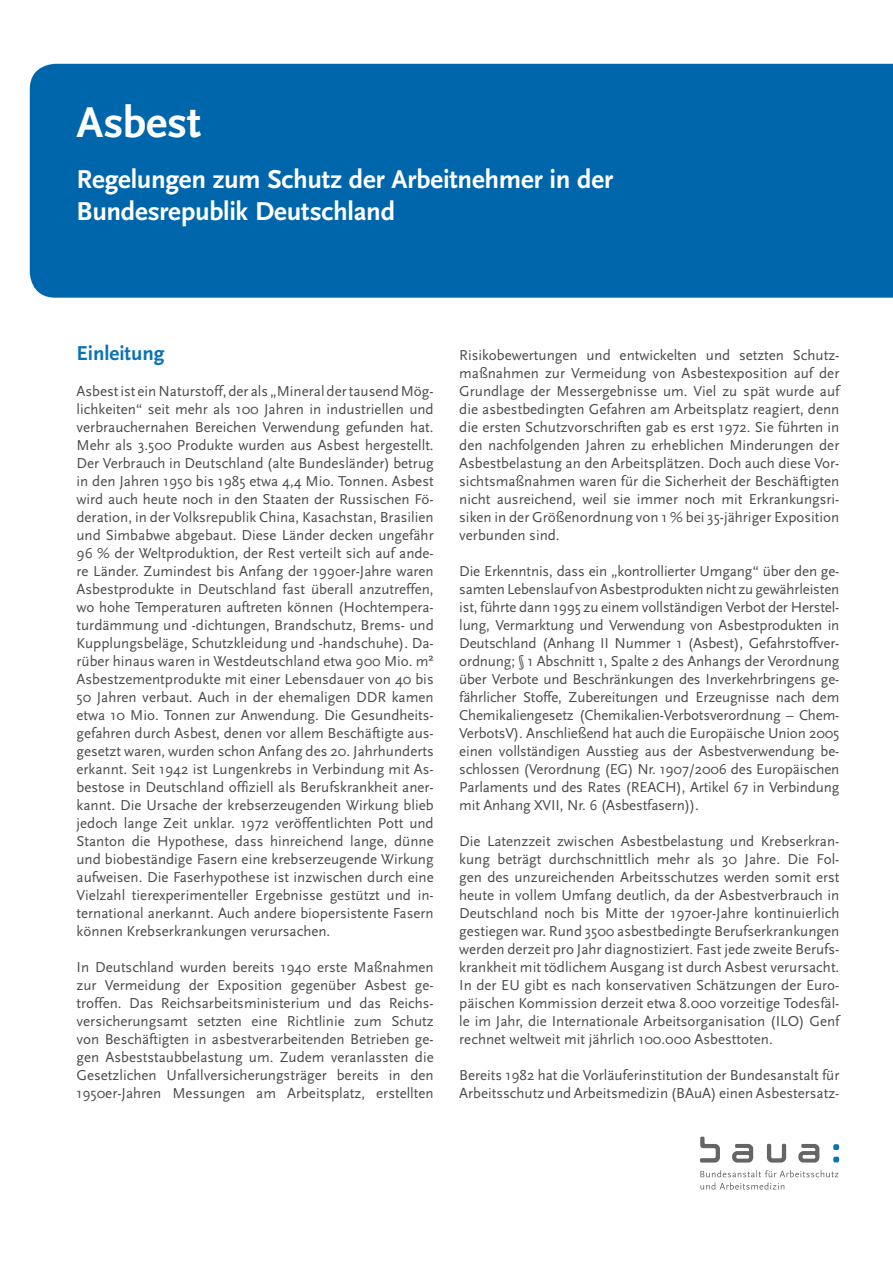
<style>
.page{position:relative;width:893px;height:1263px;background:#fff}
.page>*{position:absolute;margin:0;border:0;box-sizing:border-box;transform-origin:0 0}
.Autoren12pweiß{font:700 45px "Scala Sans Pro";color:#fff}
.Autoren12pweiß-2{font:700 27px "Scala Sans Pro";letter-spacing:-.01em;color:#fff}
.Überschr14sansblau{font:700 21px "Scala Sans Pro";color:#0b72b5}
.Fließt10p{font:15px/18px "Scala Sans Pro";color:#4b4b4b;text-align:justify}
</style>
<div class="page">
<div style="left:30px;top:64px;width:863px;height:234px;background:#0066ac"></div>
<svg style="left:833px;top:1156px;width:6px;height:6px"></svg>
<svg style="left:833px;top:1144px;width:6px;height:6px"></svg>
<svg style="left:700px;top:1170px;width:138px;height:19px"></svg>
<svg style="left:700px;top:1136px;width:20px;height:26px"></svg>
<svg style="left:767px;top:1143px;width:19px;height:19px"></svg>
<svg style="left:732px;top:1144px;width:21px;height:18px"></svg>
<svg style="left:798px;top:1144px;width:21px;height:18px"></svg>
<p class="Autoren12pweiß" style="left:77px;top:96px;width:126px">Asbest</p>
<p class="Autoren12pweiß-2" style="left:77px;top:163px;width:538px">Regelungen zum Schutz der Arbeitnehmer in der</p>
<p class="Autoren12pweiß-2" style="left:77px;top:195px;width:320px">Bundesrepublik Deutschland</p>
<p class="Überschr14sansblau" style="left:77px;top:341px;width:90px">Einleitung</p>
<p class="Fließt10p" style="left:77px;top:382px;width:359px">Asbest ist ein Naturstoff, der als „Mineral der tausend Mög&shy;lichkeiten“ seit mehr als 100 Jahren in industriellen und verbrauchernahen Bereichen Verwendung gefunden hat.<br>Mehr als 3.500 Produkte wurden aus Asbest hergestellt.<br>Der Verbrauch in Deutschland (alte Bundesländer) betrug in den Jahren 1950 bis 1985 etwa 4,4 Mio. Tonnen. Asbest wird auch heute noch in den Staaten der Russischen Fö&shy;deration, in der Volksrepublik China, Kasachstan, Brasilien und Simbabwe abgebaut. Diese Länder decken ungefähr 96 % der Weltproduktion, der Rest verteilt sich auf ande&shy;re Länder. Zumindest bis Anfang der 1990er-Jahre waren Asbestprodukte in Deutschland fast überall anzutreffen, wo hohe Temperaturen auftreten können (Hochtempera&shy;turdämmung und -dichtungen, Brandschutz, Brems- und Kupplungsbeläge, Schutzkleidung und -handschuhe). Da&shy;rüber hinaus waren in Westdeutschland etwa 900 Mio. m²<br>Asbestzementprodukte mit einer Lebensdauer von 40 bis 50 Jahren verbaut. Auch in der ehemaligen DDR kamen etwa 10 Mio. Tonnen zur Anwendung. Die Gesundheits&shy;gefahren durch Asbest, denen vor allem Beschäftigte aus&shy;gesetzt waren, wurden schon Anfang des 20. Jahrhunderts erkannt. Seit 1942 ist Lungenkrebs in Verbindung mit As&shy;bestose in Deutschland offiziell als Berufskrankheit aner&shy;kannt. Die Ursache der krebserzeugenden Wirkung blieb jedoch lange Zeit unklar. 1972 veröffentlichten Pott und Stanton die Hypothese, dass hinreichend lange, dünne und biobeständige Fasern eine krebserzeugende Wirkung aufweisen. Die Faserhypothese ist inzwischen durch eine Vielzahl tierexperimenteller Ergebnisse gestützt und in&shy;ternational anerkannt. Auch andere biopersistente Fasern können Krebserkrankungen verursachen.</p>
<p class="Fließt10p" style="left:77px;top:958px;width:359px">In Deutschland wurden bereits 1940 erste Maßnahmen zur Vermeidung der Exposition gegenüber Asbest ge&shy;troffen. Das Reichsarbeitsministerium und das Reichs&shy;versicherungsamt setzten eine Richtlinie zum Schutz von Beschäftigten in asbestverarbeitenden Betrieben ge&shy;gen Asbeststaubbelastung um. Zudem veranlassten die Gesetzlichen Unfallversicherungsträger bereits in den 1950er-Jahren Messungen am Arbeitsplatz, erstellten</p>
<p class="Fließt10p" style="left:459px;top:346px;width:382px">Risikobewertungen und entwickelten und setzten Schutz&shy;maßnahmen zur Vermeidung von Asbestexposition auf der Grundlage der Messergebnisse um. Viel zu spät wurde auf die asbestbedingten Gefahren am Arbeitsplatz reagiert, denn die ersten Schutzvorschriften gab es erst 1972. Sie führten in den nachfolgenden Jahren zu erheblichen Minderungen der Asbestbelastung an den Arbeitsplätzen. Doch auch diese Vor&shy;sichtsmaßnahmen waren für die Sicherheit der Beschäftigten nicht ausreichend, weil sie immer noch mit Erkrankungsri&shy;siken in der Größenordnung von 1 % bei 35-jähriger Exposition verbunden sind.</p>
<p class="Fließt10p" style="left:459px;top:562px;width:382px">Die Erkenntnis, dass ein „kontrollierter Umgang“ über den ge&shy;samten Lebenslauf von Asbestprodukten nicht zu gewährleisten ist, führte dann 1995 zu einem vollständigen Verbot der Herstel&shy;lung, Vermarktung und Verwendung von Asbestprodukten in Deutschland (Anhang II Nummer 1 (Asbest), Gefahrstoffver&shy;ordnung; § 1 Abschnitt 1, Spalte 2 des Anhangs der Verordnung über Verbote und Beschränkungen des Inverkehrbringens ge&shy;fährlicher Stoffe, Zubereitungen und Erzeugnisse nach dem Chemikaliengesetz (Chemikalien-Verbotsverordnung – Chem-VerbotsV). Anschließend hat auch die Europäische Union 2005 einen vollständigen Ausstieg aus der Asbestverwendung be&shy;schlossen (Verordnung (EG) Nr. 1907/2006 des Europäischen Parlaments und des Rates (REACH), Artikel 67 in Verbindung mit Anhang XVII, Nr. 6 (Asbestfasern)).</p>
<p class="Fließt10p" style="left:459px;top:832px;width:382px">Die Latenzzeit zwischen Asbestbelastung und Krebserkran&shy;kung beträgt durchschnittlich mehr als 30 Jahre. Die Fol&shy;gen des unzureichenden Arbeitsschutzes werden somit erst heute in vollem Umfang deutlich, da der Asbestverbrauch in Deutschland noch bis Mitte der 1970er-Jahre kontinuierlich gestiegen war. Rund 3500 asbestbedingte Berufserkrankungen werden derzeit pro Jahr diagnostiziert. Fast jede zweite Berufs&shy;krankheit mit tödlichem Ausgang ist durch Asbest verursacht.<br>In der EU gibt es nach konservativen Schätzungen der Euro&shy;päischen Kommission derzeit etwa 8.000 vorzeitige Todesfäl&shy;le im Jahr, die Internationale Arbeitsorganisation (ILO) Genf rechnet weltweit mit jährlich 100.000 Asbesttoten.</p>
<p class="Fließt10p" style="left:459px;top:1066px;width:382px">Bereits 1982 hat die Vorläuferinstitution der Bundesanstalt für<br>Arbeitsschutz und Arbeitsmedizin (BAuA) einen Asbestersatz-</p>
</div>
